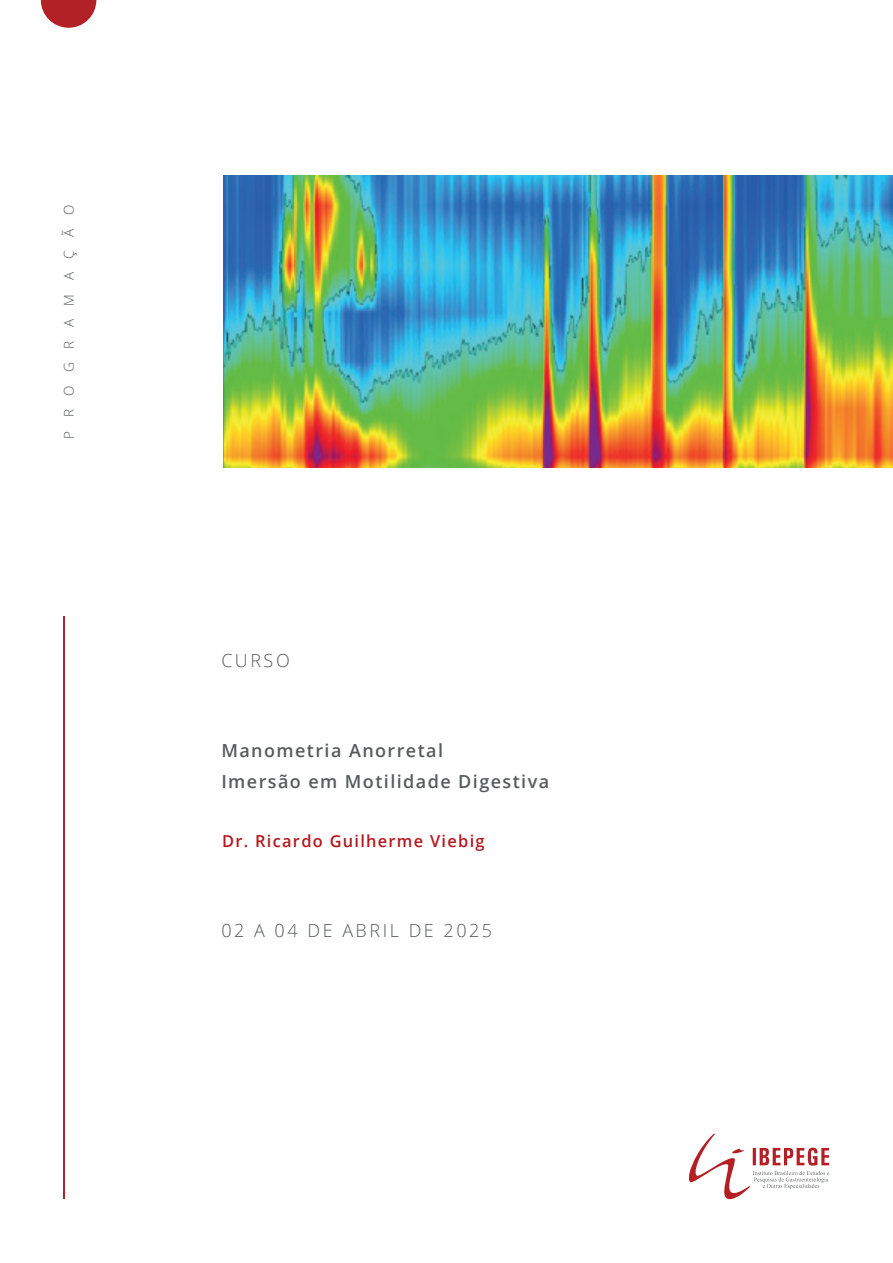
<style>
.page{position:relative;width:893px;height:1263px;background:#fff}
.page>*{position:absolute;margin:0;border:0;box-sizing:border-box;transform-origin:0 0}
.t1{font:600 18px/30.6px "Open Sans";letter-spacing:.08em;color:#585b5c}
.t2{font:300 18px "Open Sans";letter-spacing:.14em;color:#585b5c}
.t3{font:300 18px "Open Sans";letter-spacing:.14em;color:#595b5c}
.t4{font:600 16.5px "Open Sans";letter-spacing:.08em;color:#b4181d}
.t5{font:300 13.5px "Open Sans";letter-spacing:1em;color:#595b5c}
</style>
<div class="page">
<img style="left:223px;top:176px;width:670px;height:292px">
<svg style="left:689px;top:1134px;width:140px;height:66px"></svg>
<svg style="left:41px;top:0;width:55px;height:28px"></svg>
<hr style="left:64px;top:616px;width:1px;height:582px;background:#b22126">
<p class="t5" style="left:60px;top:439px;width:235px;rotate:-90deg">PROGRAMAÇÃO</p>
<p class="t3" style="left:221px;top:648px;width:70px">CURSO</p>
<p class="t1" style="left:221px;top:735px;width:329px">Manometria Anorretal<br>Imersão em Motilidade Digestiva</p>
<p class="t4" style="left:222px;top:830px;width:264px">Dr. Ricardo Guilherme Viebig</p>
<p class="t2" style="left:221px;top:918px;width:272px">02 A 04 DE ABRIL DE 2025</p>
</div>
